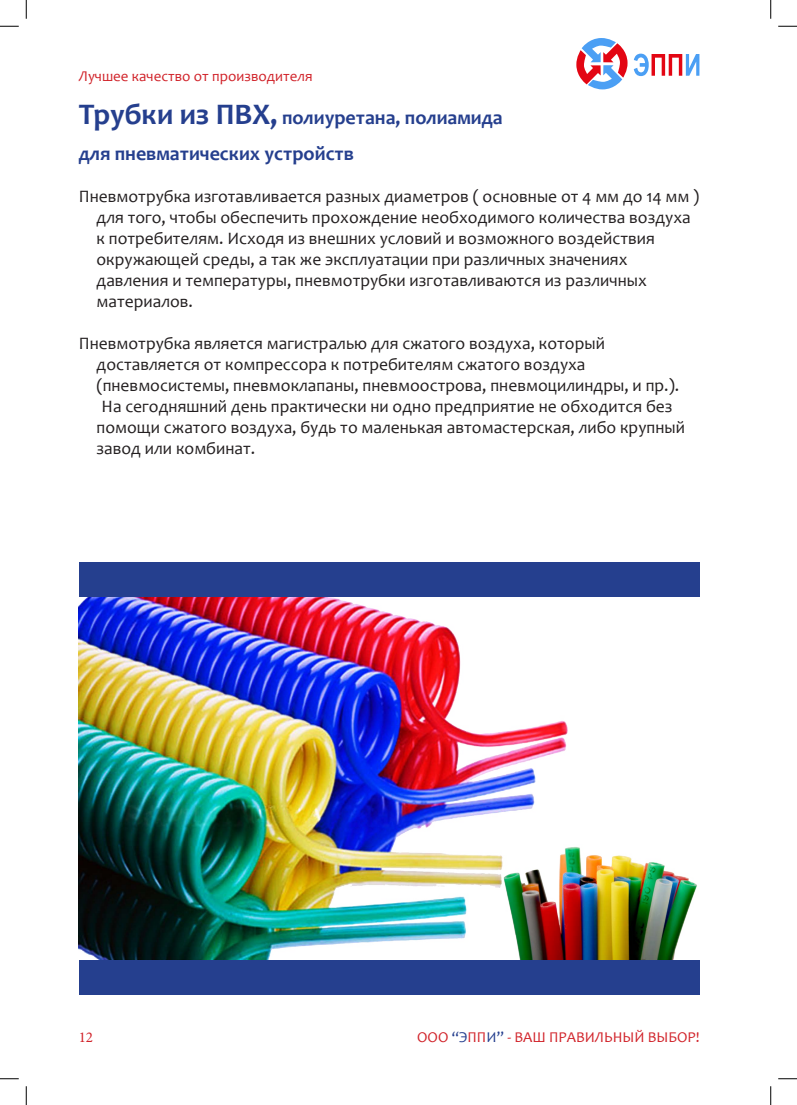
<style>
.page{position:relative;width:797px;height:1105px;background:#fff}
.page>*{position:absolute;margin:0;border:0;box-sizing:border-box;transform-origin:0 0}
.t1{font:700 20px "Candara";color:#253f8e}
.t2{font:17.5px/21px "Candara";color:#231f20}
.t3{font:15px "Candara";color:#d1232a}
.t4{font:15px "Minion Pro";color:#d1232a}
.s1{font-size:30px}
.s2{color:#253f8e}
</style>
<div class="page">
<svg style="left:576px;top:38px;width:51px;height:51px"></svg>
<svg style="left:633px;top:54px;width:66px;height:22px"></svg>
<img style="left:582px;top:855px;width:115px;height:105px">
<div style="left:79px;top:960px;width:620px;height:35px;background:#253f8e"></div>
<img style="left:79px;top:597px;width:503px;height:363px">
<div style="left:79px;top:562px;width:620px;height:35px;background:#253f8e"></div>
<svg style="left:0;top:25px;width:19px;height:2px"></svg>
<svg style="left:778px;top:25px;width:19px;height:2px"></svg>
<svg style="left:0;top:1078px;width:19px;height:1px"></svg>
<svg style="left:778px;top:1078px;width:19px;height:1px"></svg>
<svg style="left:25px;top:0;width:2px;height:19px"></svg>
<svg style="left:25px;top:1086px;width:2px;height:19px"></svg>
<svg style="left:770px;top:0;width:1px;height:19px"></svg>
<svg style="left:770px;top:1086px;width:1px;height:19px"></svg>
<p class="t3" style="left:79px;top:67px;width:235px">Лучшее качество от производителя</p>
<p class="t1" style="left:79px;top:105px;width:425px"><span class="s1">Трубки из ПВХ,</span> полиуретана, полиамида</p>
<p class="t1" style="left:79px;top:141px;width:277px">для пневматических устройств</p>
<p class="t2" style="left:96px;top:186px;width:604px;text-indent:-18px">Пневмотрубка изготавливается разных диаметров ( основные от 4 мм до 14 мм ) для того, чтобы обеспечить прохождение необходимого количества воздуха к потребителям. Исходя из внешних условий и возможного воздействия окружающей среды, а так же эксплуатации при различных значениях давления и температуры, пневмотрубки изготавливаются из различных материалов.</p>
<p class="t2" style="left:96px;top:333px;width:584px;text-indent:-18px">Пневмотрубка является магистралью для сжатого воздуха, который доставляется от компрессора к потребителям сжатого воздуха (пневмосистемы, пневмоклапаны, пневмоострова, пневмоцилиндры, и пр.).</p>
<p class="t2" style="left:96px;top:396px;width:590px">На сегодняшний день практически ни одно предприятие не обходится без помощи сжатого воздуха, будь то маленькая автомастерская, либо крупный завод или комбинат.</p>
<p class="t4" style="left:79px;top:1027px;width:16px">12</p>
<p class="t3" style="left:417px;top:1028px;width:284px">ООО <span class="s2">“Э</span>ПП<span class="s2">И”</span> - ВАШ ПРАВИЛЬНЫЙ ВЫБОР!</p>
</div>
